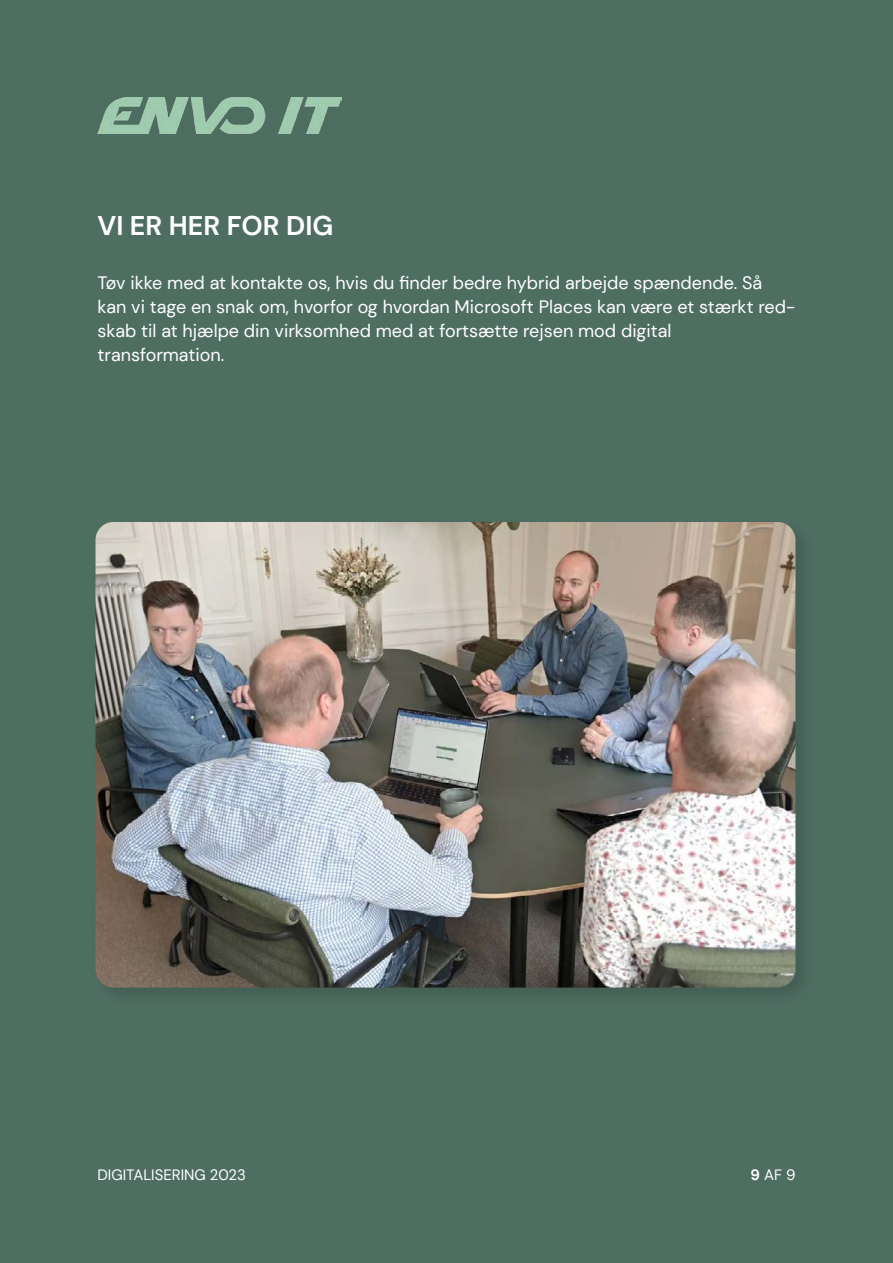
<style>
.page{position:relative;width:893px;height:1263px;background:#4f6e62}
.page>*{position:absolute;margin:0;border:0;box-sizing:border-box;transform-origin:0 0}
.t1{font:700 27px "DM Sans";color:#fff}
.t2{font:18px/24px "DM Sans";color:#fff}
.t3{font:15px "DM Sans";color:#fff}
.s1{font-weight:700}
</style>
<div class="page">
<div style="left:89px;top:516px;width:727px;height:493px;background:#4d6a5f"></div>
<img style="left:96px;top:522px;width:699px;height:465px">
<img style="left:98px;top:98px;width:244px;height:35px">
<h1 class="t1" style="left:98px;top:209px;width:237px">VI ER HER FOR DIG</h1>
<p class="t2" style="left:98px;top:271px;width:699px">Tøv ikke med at kontakte os, hvis du finder bedre hybrid arbejde spændende. Så kan vi tage en snak om, hvorfor og hvordan Microsoft Places kan være et stærkt red&shy;skab til at hjælpe din virksomhed med at fortsætte rejsen mod digital transformation.</p>
<p class="t3" style="left:98px;top:1166px;width:150px">DIGITALISERING 2023</p>
<p class="t3" style="left:751px;top:1166px;width:46px"><span class="s1">9</span> AF 9</p>
</div>
